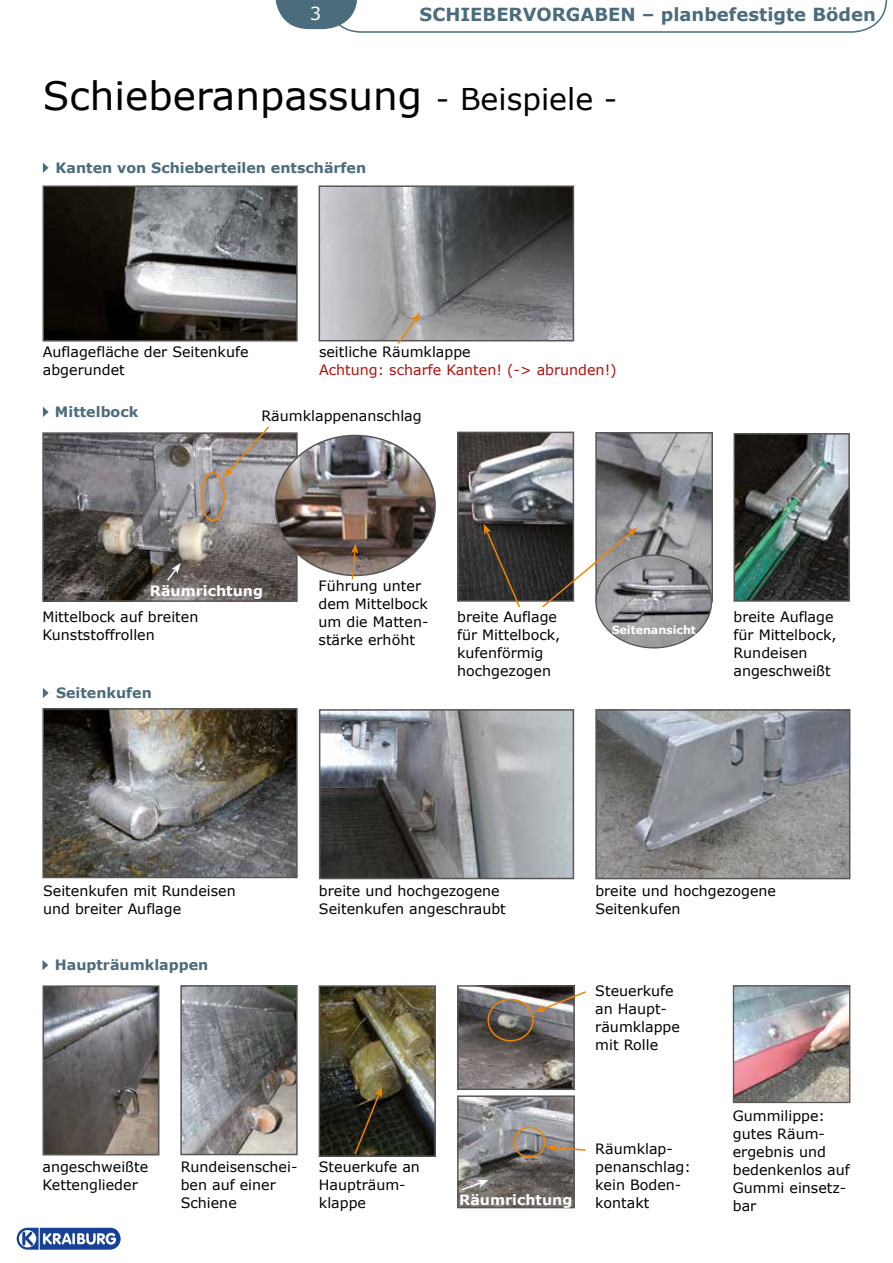
<style>
.page{position:relative;width:893px;height:1263px;background:#fff}
.page>*{position:absolute;margin:0;border:0;box-sizing:border-box;transform-origin:0 0}
.t1{font:39px "Verdana";color:#000}
.t2{font:700 18px "Verdana";color:#4a6c7d}
.t3{font:18px "Verdana";color:#fff}
.t4{font:14.25px/18px "Verdana";color:#000}
.t5{font:700 14.25px "Verdana";color:#4a6c7d}
.t6{font:14.25px "Verdana";color:#b20f0a}
.t7{font:700 14.25px "Verdana";color:#fff}
.t8{font:700 11.25px "Verdana";letter-spacing:-.01em;color:#fff}
.s1{font-size:30px}
</style>
<div class="page">
<svg style="left:275px;top:0;width:612px;height:33px"></svg>
<svg style="left:43px;top:163px;width:6px;height:10px"></svg>
<svg style="left:43px;top:407px;width:6px;height:10px"></svg>
<img style="left:460px;top:435px;width:111px;height:164px">
<div style="left:457px;top:432px;width:117px;height:170px;border:2px solid #575756"></div>
<img style="left:736px;top:436px;width:111px;height:163px">
<div style="left:733px;top:433px;width:117px;height:169px;border:2px solid #575756"></div>
<img style="left:45px;top:711px;width:250px;height:164px">
<div style="left:42px;top:708px;width:256px;height:170px;border:2px solid #575756"></div>
<img style="left:598px;top:712px;width:249px;height:164px">
<div style="left:595px;top:709px;width:255px;height:170px;border:2px solid #575756"></div>
<img style="left:598px;top:435px;width:112px;height:120px">
<div style="left:595px;top:432px;width:118px;height:170px;border:2px solid #575756"></div>
<img style="left:597px;top:555px;width:115px;height:93px">
<img style="left:46px;top:188px;width:249px;height:151px">
<div style="left:43px;top:185px;width:255px;height:157px;border:2px solid #575756"></div>
<img style="left:322px;top:188px;width:249px;height:150px">
<div style="left:319px;top:185px;width:255px;height:156px;border:2px solid #575756"></div>
<img style="left:45px;top:435px;width:250px;height:164px">
<div style="left:42px;top:432px;width:256px;height:170px;border:2px solid #575756"></div>
<div style="left:201px;top:472px;width:24px;height:49px;border:2px solid #ee8503;border-radius:50%"></div>
<svg style="left:224px;top:426px;width:47px;height:51px;background:#a39c9a"></svg>
<img style="left:322px;top:712px;width:249px;height:164px">
<div style="left:319px;top:709px;width:255px;height:170px;border:2px solid #575756"></div>
<svg style="left:540px;top:528px;width:97px;height:81px"></svg>
<img style="left:275px;top:435px;width:160px;height:140px">
<svg style="left:484px;top:524px;width:37px;height:84px;background:#47423c"></svg>
<svg style="left:43px;top:688px;width:6px;height:10px"></svg>
<svg style="left:166px;top:563px;width:15px;height:19px"></svg>
<svg style="left:351px;top:543px;width:7px;height:37px"></svg>
<svg style="left:396px;top:313px;width:24px;height:31px"></svg>
<svg style="left:43px;top:960px;width:5px;height:10px"></svg>
<img style="left:735px;top:987px;width:113px;height:114px">
<div style="left:733px;top:985px;width:117px;height:118px;border:1px solid #575756"></div>
<img style="left:322px;top:988px;width:111px;height:166px">
<div style="left:319px;top:985px;width:117px;height:172px;border:2px solid #575756"></div>
<img style="left:183px;top:988px;width:112px;height:164px">
<div style="left:180px;top:985px;width:118px;height:170px;border:2px solid #575756"></div>
<img style="left:460px;top:988px;width:112px;height:99px">
<div style="left:457px;top:985px;width:118px;height:105px;border:2px solid #575756"></div>
<img style="left:46px;top:988px;width:110px;height:164px">
<div style="left:43px;top:985px;width:116px;height:170px;border:2px solid #575756"></div>
<div style="left:487px;top:999px;width:47px;height:42px;border:2px solid #ee8503;border-radius:50%"></div>
<svg style="left:353px;top:1086px;width:29px;height:70px;background:#37311c"></svg>
<img style="left:460px;top:1098px;width:112px;height:107px">
<div style="left:457px;top:1095px;width:118px;height:113px;border:2px solid #575756"></div>
<div style="left:513px;top:1126px;width:33px;height:31px;border:2px solid #ee8503;border-radius:50%"></div>
<svg style="left:546px;top:1144px;width:40px;height:8px"></svg>
<svg style="left:460px;top:1180px;width:29px;height:11px"></svg>
<svg style="left:535px;top:990px;width:51px;height:22px"></svg>
<svg style="left:16px;top:1227px;width:105px;height:23px"></svg>
<p class="t3" style="left:310px;top:1px;width:13px">3</p>
<p class="t2" style="left:420px;top:2px;width:458px">SCHIEBERVORGABEN – planbefestigte Böden</p>
<h1 class="t1" style="left:43px;top:69px;width:576px">Schieberanpassung <span class="s1">- Beispiele -</span></h1>
<p class="t5" style="left:56px;top:158px;width:312px">Kanten von Schieberteilen entschärfen</p>
<p class="t4" style="left:43px;top:343px;width:207px">Auflagefläche der Seitenkufe abgerundet</p>
<p class="t5" style="left:55px;top:402px;width:85px">Mittelbock</p>
<p class="t4" style="left:319px;top:343px;width:153px">seitliche Räumklappe</p>
<p class="t6" style="left:319px;top:360px;width:299px">Achtung: scharfe Kanten! (-&gt; abrunden!)</p>
<p class="t4" style="left:261px;top:407px;width:162px">Räumklappenanschlag</p>
<p class="t7" style="left:150px;top:580px;width:115px">Räumrichtung</p>
<p class="t4" style="left:42px;top:608px;width:158px">Mittelbock auf breiten<br>Kunststoffrollen</p>
<p class="t5" style="left:56px;top:683px;width:97px">Seitenkufen</p>
<p class="t4" style="left:319px;top:577px;width:111px">Führung unter dem Mittelbock um die Matten&shy;stärke erhöht</p>
<p class="t4" style="left:457px;top:608px;width:105px">breite Auflage für Mittelbock, kufenförmig hochgezogen</p>
<p class="t4" style="left:733px;top:608px;width:105px">breite Auflage für Mittelbock,<br>Rundeisen angeschweißt</p>
<p class="t8" style="left:612px;top:622px;width:86px">Seitenansicht</p>
<p class="t4" style="left:43px;top:882px;width:194px">Seitenkufen mit Rundeisen und breiter Auflage</p>
<p class="t4" style="left:319px;top:882px;width:188px">breite und hochgezogene<br>Seitenkufen angeschraubt</p>
<p class="t4" style="left:595px;top:882px;width:182px">breite und hochgezogene<br>Seitenkufen</p>
<p class="t5" style="left:55px;top:955px;width:155px">Haupträumklappen</p>
<p class="t4" style="left:43px;top:1157px;width:107px">angeschweißte<br>Kettenglieder</p>
<p class="t4" style="left:319px;top:1157px;width:103px">Steuerkufe an<br>Haupträum&shy;klappe</p>
<p class="t4" style="left:181px;top:1157px;width:118px">Rundeisenschei&shy;ben auf einer<br>Schiene</p>
<p class="t4" style="left:595px;top:982px;width:86px">Steuerkufe an Haupt&shy;räumklappe mit Rolle</p>
<p class="t4" style="left:595px;top:1139px;width:97px">Räumklap&shy;penanschlag: kein Boden-</p>
<p class="t7" style="left:459px;top:1189px;width:115px">Räumrichtung</p>
<p class="t4" style="left:595px;top:1193px;width:56px">kontakt</p>
<p class="t4" style="left:733px;top:1107px;width:119px">Gummilippe: gutes Räum&shy;ergebnis und bedenkenlos auf<br>Gummi einsetz&shy;bar</p>
</div>
